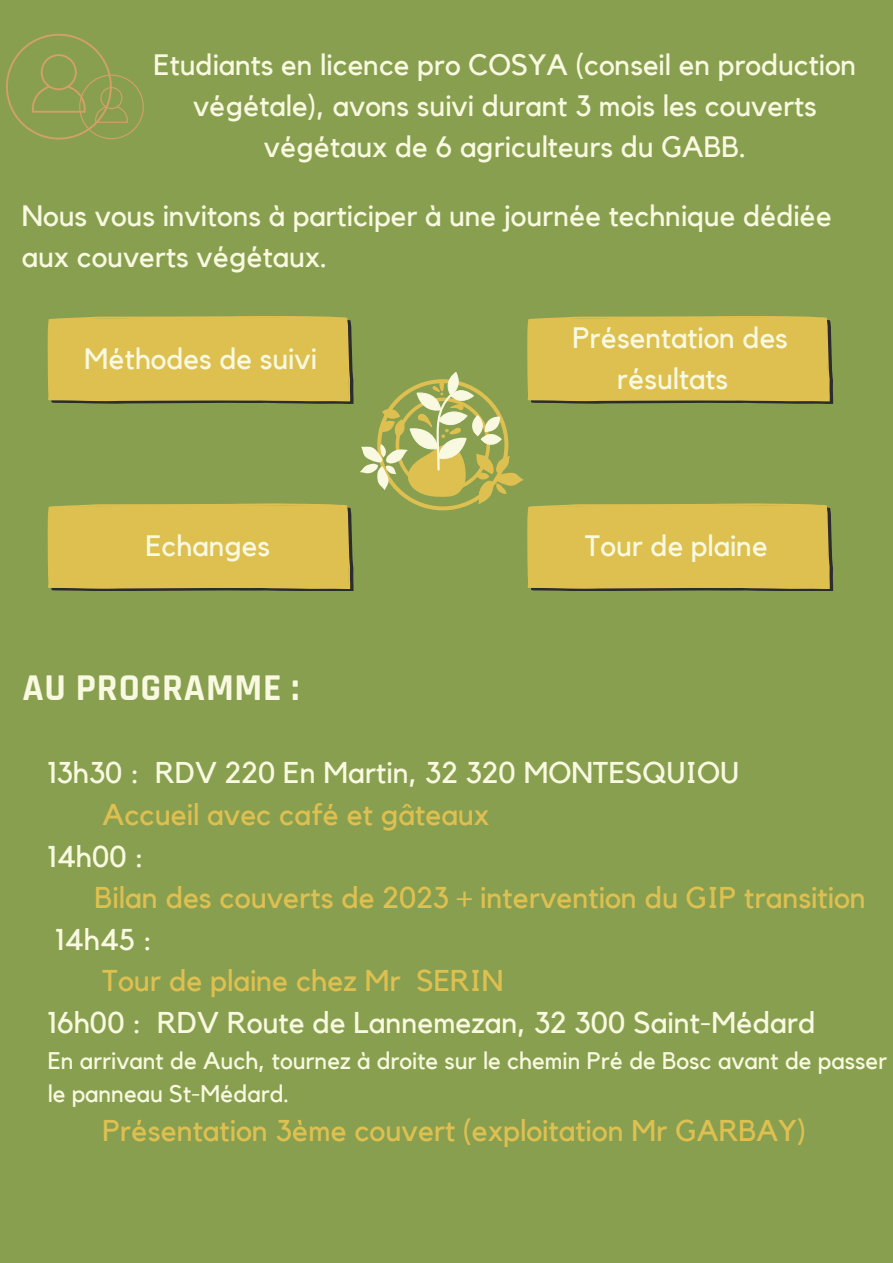
<style>
.page{position:relative;width:893px;height:1263px;background:#889f50}
.page>*{position:absolute;margin:0;border:0;box-sizing:border-box;transform-origin:0 0}
.t1{font:700 38.33px "Rajdhani";letter-spacing:.02em;color:#f8f9e0}
.t2{font:30px "Kollektif";color:#dec050}
.t3{font:30px "Kollektif";color:#f8f9e0}
.t4{font:29.4px/41.1px "Kollektif";color:#f8f9e0;text-align:center}
.t5{font:23.92px/33.2px "Kollektif";color:#f8f9e0}
</style>
<div class="page">
<svg style="left:6px;top:34px;width:138px;height:106px"></svg>
<svg style="left:48px;top:316px;width:785px;height:275px"></svg>
<p class="t4" style="left:154px;top:45px;width:704px">Etudiants en licence pro COSYA (conseil en production végétale), avons suivi durant 3 mois les couverts végétaux de 6 agriculteurs du GABB.</p>
<p class="t4" style="left:22px;top:196px;width:811px;text-align:left">Nous vous invitons à participer à une journée technique dédiée aux couverts végétaux.</p>
<p class="t4" style="left:84px;top:339px;width:234px">Méthodes de suivi</p>
<p class="t4" style="left:572px;top:318px;width:217px">Présentation des résultats</p>
<p class="t4" style="left:145px;top:527px;width:126px">Echanges</p>
<p class="t4" style="left:585px;top:527px;width:184px">Tour de plaine</p>
<h1 class="t1" style="left:22px;top:664px;width:278px">AU PROGRAMME :</h1>
<p class="t3" style="left:48px;top:759px;width:693px">13h30 : RDV 220 En Martin, 32 320 MONTESQUIOU</p>
<p class="t2" style="left:102px;top:801px;width:388px">Accueil avec café et gâteaux</p>
<p class="t3" style="left:48px;top:842px;width:98px">14h00 :</p>
<p class="t2" style="left:95px;top:884px;width:773px">Bilan des couverts de 2023 + intervention du GIP transition</p>
<p class="t3" style="left:56px;top:925px;width:98px">14h45 :</p>
<p class="t2" style="left:102px;top:967px;width:402px">Tour de plaine chez Mr SERIN</p>
<p class="t3" style="left:48px;top:1009px;width:769px">16h00 : RDV Route de Lannemezan, 32 300 Saint-Médard</p>
<p class="t5" style="left:48px;top:1044px;width:841px">En arrivant de Auch, tournez à droite sur le chemin Pré de Bosc avant de passer le panneau St-Médard.</p>
<p class="t2" style="left:102px;top:1117px;width:705px">Présentation 3ème couvert (exploitation Mr GARBAY)</p>
</div>
